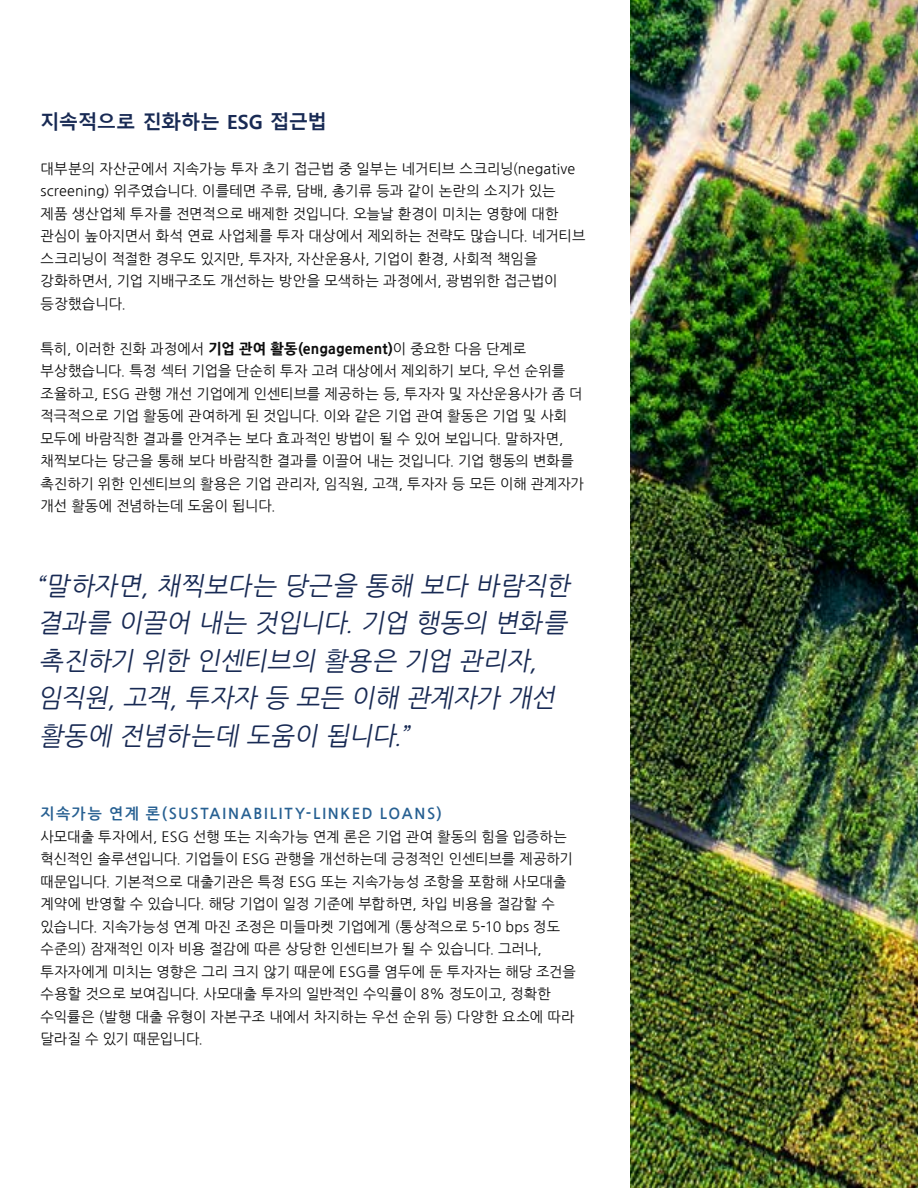
<style>
.page{position:relative;width:918px;height:1188px;background:#fff}
.page>*{position:absolute;margin:0;border:0;box-sizing:border-box;transform-origin:0 0}
.t1{font:italic 25.5px/37.5px "Nanum Gothic";color:#182a54}
.t2{font:700 19.5px "Malgun Gothic";letter-spacing:-.015em;color:#182a54}
.t3{font:700 15px "Nanum Gothic";letter-spacing:.115em;color:#276092}
.t4{font:14.25px/22.5px "Nanum Gothic";letter-spacing:.005em;color:#0d0d0d}
.s1{font-weight:800}
</style>
<div class="page">
<img style="left:630px;top:0;width:288px;height:1188px">
<h2 class="t2" style="left:40px;top:110px;width:288px">지속적으로 진화하는 ESG 접근법</h2>
<p class="t4" style="left:40px;top:158px;width:547px">대부분의 자산군에서 지속가능 투자 초기 접근법 중 일부는 네거티브 스크리닝(negative screening) 위주였습니다. 이를테면 주류, 담배, 총기류 등과 같이 논란의 소지가 있는 제품 생산업체 투자를 전면적으로 배제한 것입니다. 오늘날 환경이 미치는 영향에 대한 관심이 높아지면서 화석 연료 사업체를 투자 대상에서 제외하는 전략도 많습니다. 네거티브 스크리닝이 적절한 경우도 있지만, 투자자, 자산운용사, 기업이 환경, 사회적 책임을 강화하면서, 기업 지배구조도 개선하는 방안을 모색하는 과정에서, 광범위한 접근법이 등장했습니다.</p>
<p class="t4" style="left:40px;top:338px;width:545px">특히, 이러한 진화 과정에서 <span class="s1">기업 관여 활동(engagement)</span>이 중요한 다음 단계로 부상했습니다. 특정 섹터 기업을 단순히 투자 고려 대상에서 제외하기 보다, 우선 순위를 조율하고, ESG 관행 개선 기업에게 인센티브를 제공하는 등, 투자자 및 자산운용사가 좀 더 적극적으로 기업 활동에 관여하게 된 것입니다. 이와 같은 기업 관여 활동은 기업 및 사회 모두에 바람직한 결과를 안겨주는 보다 효과적인 방법이 될 수 있어 보입니다. 말하자면, 채찍보다는 당근을 통해 보다 바람직한 결과를 이끌어 내는 것입니다. 기업 행동의 변화를 촉진하기 위한 인센티브의 활용은 기업 관리자, 임직원, 고객, 투자자 등 모든 이해 관계자가 개선 활동에 전념하는데 도움이 됩니다.</p>
<h1 class="t1" style="left:36px;top:568px;width:540px">“말하자면, 채찍보다는 당근을 통해 보다 바람직한 결과를 이끌어 내는 것입니다. 기업 행동의 변화를 촉진하기 위한 인센티브의 활용은 기업 관리자, 임직원, 고객, 투자자 등 모든 이해 관계자가 개선 활동에 전념하는데 도움이 됩니다.”</h1>
<p class="t3" style="left:40px;top:806px;width:403px">지속가능 연계 론(SUSTAINABILITY-LINKED LOANS)</p>
<p class="t4" style="left:40px;top:826px;width:537px">사모대출 투자에서, ESG 선행 또는 지속가능 연계 론은 기업 관여 활동의 힘을 입증하는 혁신적인 솔루션입니다. 기업들이 ESG 관행을 개선하는데 긍정적인 인센티브를 제공하기 때문입니다. 기본적으로 대출기관은 특정 ESG 또는 지속가능성 조항을 포함해 사모대출 계약에 반영할 수 있습니다. 해당 기업이 일정 기준에 부합하면, 차입 비용을 절감할 수 있습니다. 지속가능성 연계 마진 조정은 미들마켓 기업에게 (통상적으로 5-10 bps 정도 수준의) 잠재적인 이자 비용 절감에 따른 상당한 인센티브가 될 수 있습니다. 그러나, 투자자에게 미치는 영향은 그리 크지 않기 때문에 ESG를 염두에 둔 투자자는 해당 조건을 수용할 것으로 보여집니다. 사모대출 투자의 일반적인 수익률이 8% 정도이고, 정확한 수익률은 (발행 대출 유형이 자본구조 내에서 차지하는 우선 순위 등) 다양한 요소에 따라 달라질 수 있기 때문입니다.</p>
</div>
